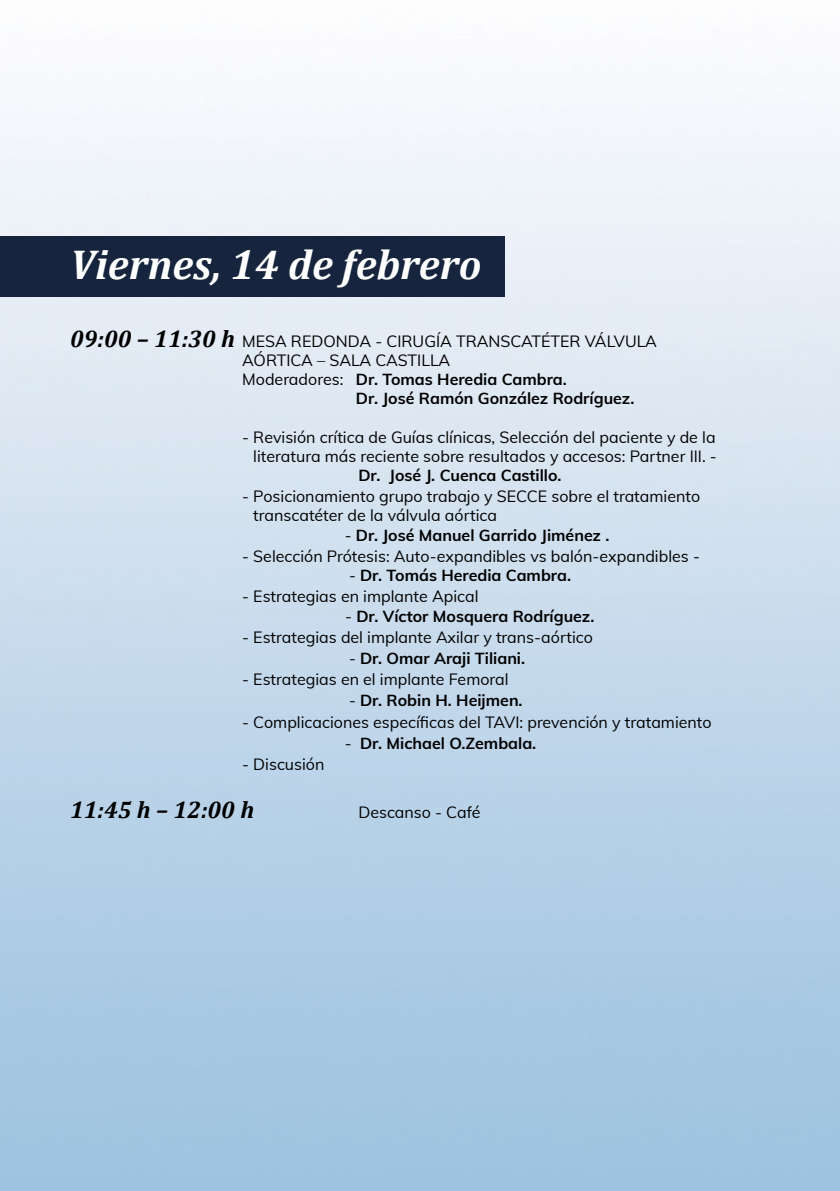
<style>
.page{position:relative;width:840px;height:1191px;background:#fff}
.page>*{position:absolute;margin:0;border:0;box-sizing:border-box;transform-origin:0 0}
.t1{font:italic 700 42px "Cambria";color:#fff}
.t2{font:italic 700 24px "Cambria";color:#000}
.t3{font:16px/19.2px "Muli";color:#000;text-align:right}
.t4{font:700 16px "Muli";color:#000}
.s1{font-family:"Cambria";font-weight:700;font-style:italic;font-size:24px}
.s2{font-weight:400}
</style>
<div class="page">
<img style="left:0;top:68px;width:839px;height:1123px">
<div style="left:0;top:236px;width:504px;height:60px;background:#16253d"></div>
<h1 class="t1" style="left:70px;top:235px;width:412px">Viernes, 14 de febrero</h1>
<p class="t3" style="left:70px;top:330px;width:588px"><span class="s1">09:00 – 11:30 h</span> MESA REDONDA - CIRUGÍA TRANSCATÉTER VÁLVULA</p>
<p class="t3" style="left:242px;top:350px;width:209px">AÓRTICA – SALA CASTILLA</p>
<p class="t4" style="left:242px;top:367px;width:326px"><span class="s2">Moderadores:</span> Dr. Tomas Heredia Cambra.</p>
<p class="t4" style="left:356px;top:387px;width:280px">Dr. José Ramón González Rodríguez.</p>
<p class="t3" style="left:242px;top:426px;width:476px">- Revisión crítica de Guías clínicas, Selección del paciente y de la literatura más reciente sobre resultados y accesos: Partner III. -</p>
<p class="t4" style="left:358px;top:463px;width:204px">Dr. José J. Cuenca Castillo.</p>
<p class="t3" style="left:253px;top:486px;width:448px;text-align:left;text-indent:-11px">- Posicionamiento grupo trabajo y SECCE sobre el tratamiento transcatéter de la válvula aórtica</p>
<p class="t4" style="left:344px;top:523px;width:266px"><span class="s2">-</span> Dr. José Manuel Garrido Jiménez .</p>
<p class="t3" style="left:242px;top:546px;width:459px">- Selección Prótesis: Auto-expandibles vs balón-expandibles -</p>
<p class="t4" style="left:349px;top:563px;width:223px"><span class="s2">-</span> Dr. Tomás Heredia Cambra.</p>
<p class="t3" style="left:242px;top:586px;width:238px">- Estrategias en implante Apical</p>
<p class="t4" style="left:345px;top:604px;width:250px"><span class="s2">-</span> Dr. Víctor Mosquera Rodríguez.</p>
<p class="t3" style="left:242px;top:626px;width:352px">- Estrategias del implante Axilar y trans-aórtico</p>
<p class="t4" style="left:349px;top:646px;width:177px"><span class="s2">-</span> Dr. Omar Araji Tiliani.</p>
<p class="t3" style="left:242px;top:669px;width:268px">- Estrategias en el implante Femoral</p>
<p class="t4" style="left:349px;top:689px;width:175px"><span class="s2">-</span> Dr. Robin H. Heijmen.</p>
<p class="t3" style="left:242px;top:711px;width:470px">- Complicaciones específicas del TAVI: prevención y tratamiento</p>
<p class="t4" style="left:344px;top:731px;width:193px"><span class="s2">-</span> Dr. Michael O.Zembala.</p>
<p class="t3" style="left:242px;top:754px;width:84px">- Discusión</p>
<h2 class="t2" style="left:70px;top:793px;width:185px">11:45 h – 12:00 h</h2>
<p class="t3" style="left:358px;top:802px;width:124px">Descanso - Café</p>
</div>
